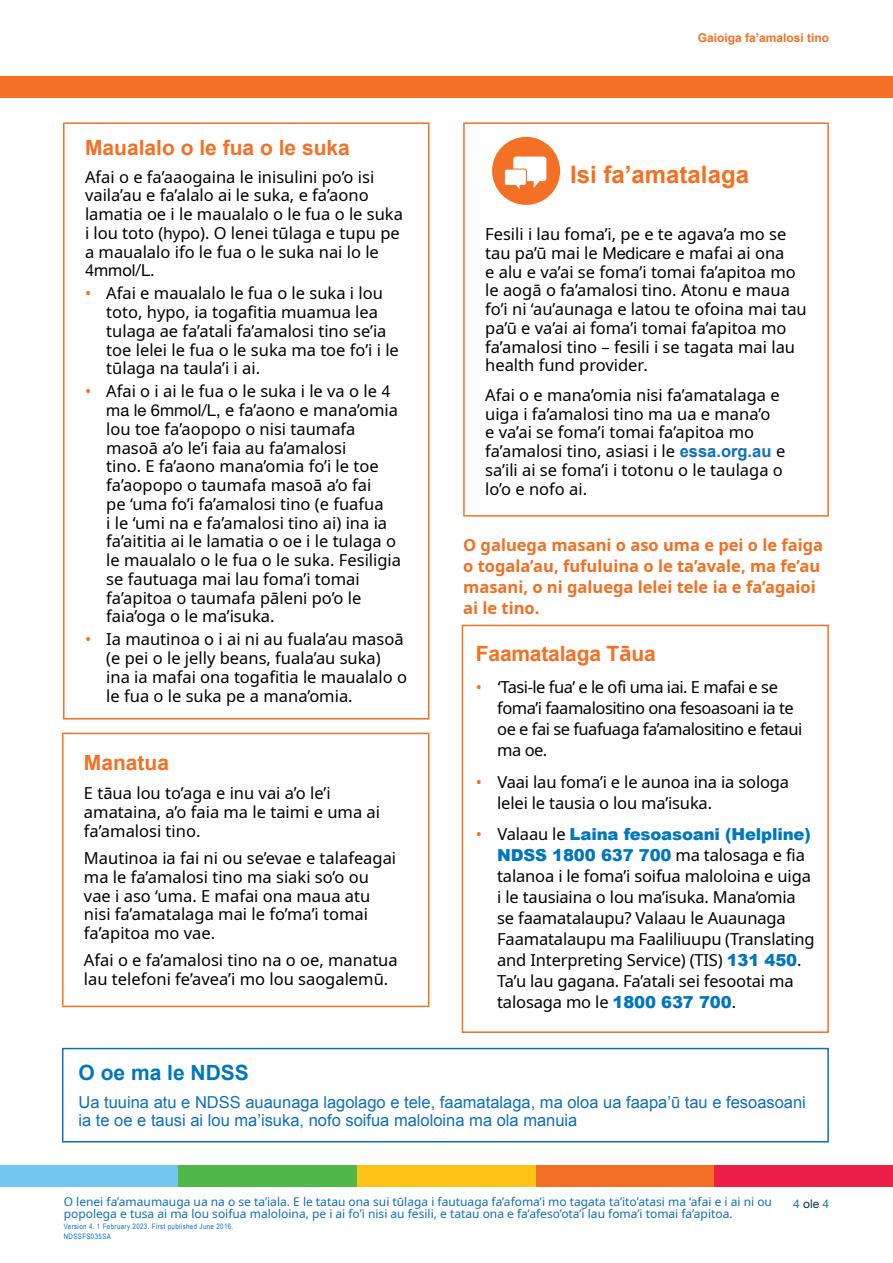
<style>
.page{position:relative;width:893px;height:1263px;background:#fff}
.page>*{position:absolute;margin:0;border:0;box-sizing:border-box;transform-origin:0 0}
.t1{font:700 24px "Arial";color:#f36f21}
.t2{font:700 21px "Arial";color:#f37024}
.t3{font:700 21px "Arial";color:#0076c0}
.t4{font:16.5px/18.8px "Noto Sans";color:#000}
.t5{font:16.5px/18px "Arial";color:#0e70b8}
.t6{font:700 16.5px/21px "Noto Sans";color:#f36f21}
.t7{font:16.5px/21px "Noto Sans";letter-spacing:-.03em;color:#000}
.t8{font:900 16.5px/21px "Arial";letter-spacing:-.01em;color:#0076c0}
.t9{font:16.5px "Helvetica Neue LT Std";color:#000}
.t10{font:12px/12px "Noto Sans";color:#0e70b8}
.t11{font:700 12px "Arial";color:#f37024}
.t12{font:12px "Helvetica Neue LT Std";color:#02314b}
.t13{font:7.5px "Arial Narrow";letter-spacing:.05em;color:#0e70b8}
.t14{font:7.5px "Arial Narrow";letter-spacing:.05em;color:#006fba}
.s1{font-family:"Helvetica Neue LT Std"}
.s2{color:#f37024}
.s3{font-family:"Arial";font-weight:700;color:#0e70b8}
.s4{font-family:"Noto Sans"}
.s5{font-family:"Noto Sans";font-weight:400;color:#f37024}
.s6{font-family:"Noto Sans";font-weight:400;color:#000}
.s7{font-family:"Arial";font-weight:900;color:#0076c0}
.s8{color:#0e70b8}
</style>
<div class="page">
<div style="left:0;top:77px;width:893px;height:21px;background:#f37024"></div>
<div style="left:0;top:1165px;width:179px;height:22px;background:#72c6ef"></div>
<div style="left:179px;top:1165px;width:178px;height:22px;background:#50b848"></div>
<div style="left:357px;top:1165px;width:179px;height:22px;background:#ffc216"></div>
<div style="left:536px;top:1165px;width:178px;height:22px;background:#f37024"></div>
<div style="left:714px;top:1165px;width:179px;height:22px;background:#eb1f47"></div>
<hr style="left:63px;top:122px;width:366px;height:2px;background:#f36f21">
<hr style="left:63px;top:124px;width:2px;height:594px;background:#f36f21">
<hr style="left:428px;top:124px;width:1px;height:594px;background:#f36f21">
<hr style="left:63px;top:718px;width:366px;height:1px;background:#f36f21">
<hr style="left:62px;top:733px;width:367px;height:1px;background:#f36f21">
<hr style="left:62px;top:734px;width:1px;height:272px;background:#f36f21">
<hr style="left:428px;top:734px;width:1px;height:272px;background:#f36f21">
<hr style="left:62px;top:1006px;width:367px;height:1px;background:#f36f21">
<div style="left:492px;top:137px;width:68px;height:68px;background:#f37024;border-radius:50%"></div>
<div style="left:513px;top:157px;width:33px;height:24px;background:#fff;border-radius:3px"></div>
<div style="left:504px;top:169px;width:22px;height:16px;background:#fff;border-radius:2px"></div>
<div style="left:504px;top:168px;width:23px;height:18px;border:1px solid #f37024;border-radius:2px"></div>
<svg style="left:515px;top:184px;width:5px;height:5px"></svg>
<svg style="left:534px;top:181px;width:9px;height:7px"></svg>
<hr style="left:463px;top:122px;width:366px;height:2px;background:#f37024">
<hr style="left:463px;top:124px;width:2px;height:391px;background:#f37024">
<hr style="left:827px;top:124px;width:2px;height:391px;background:#f37024">
<hr style="left:463px;top:515px;width:366px;height:2px;background:#f37024">
<div style="left:462px;top:625px;width:367px;height:408px;border:2px solid #f37024"></div>
<div style="left:62px;top:1048px;width:767px;height:94px;border:2px solid #0e70b8"></div>
<p class="t2" style="left:85px;top:134px;width:266px">Maualalo o le fua o le suka</p>
<p class="t4" style="left:85px;top:168px;width:319px">Afai o e fa’aaogaina le inisulini po’o isi vaila’au e fa’alalo ai le suka, e fa’aono lamatia oe i le maualalo o le fua o le suka i lou toto (<span class="s1">hypo</span>). O lenei tūlaga e tupu pe a maualalo ifo le fua o le suka nai lo le</p>
<p class="t9" style="left:85px;top:261px;width:71px">4mmol/L.</p>
<p class="t4" style="left:106px;top:284px;width:294px;text-indent:-21px"><span class="s2">•</span> Afai e maualalo le fua o le suka i lou toto, hypo, ia togafitia muamua lea tulaga ae fa’atali fa’amalosi tino se’ia toe lelei le fua o le suka ma toe fo’i i le tūlaga na taula’i i ai.</p>
<p class="t4" style="left:106px;top:382px;width:296px;text-indent:-21px"><span class="s2">•</span> Afai o i ai le fua o le suka i le va o le <span class="s1">4 ma le 6mmol/L,</span> e fa’aono e mana’omia lou toe fa’aopopo o nisi taumafa masoā a’o le’i faia au fa’amalosi<br>tino. E fa’aono mana’omia fo’i le toe fa’aopopo o taumafa masoā a’o fai<br>pe ‘uma fo’i fa’amalosi tino (e fuafua<br>i le ‘umi na e fa’amalosi tino ai) ina ia fa’aititia ai le lamatia o oe i le tulaga o le maualalo o le fua o le suka. Fesiligia se fautuaga mai lau foma’i tomai fa’apitoa o taumafa pāleni po’o le faia’oga o le ma’isuka.</p>
<p class="t4" style="left:106px;top:630px;width:302px;text-indent:-21px"><span class="s2">•</span> Ia mautinoa o i ai ni au fuala’au masoā (e pei o le jelly beans, fuala’au suka) ina ia mafai ona togafitia le maualalo o le fua o le suka pe a mana’omia.</p>
<p class="t2" style="left:84px;top:749px;width:87px">Manatua</p>
<p class="t4" style="left:84px;top:784px;width:298px">E tāua lou to’aga e inu vai a’o le’i amataina, a’o faia ma le taimi e uma ai fa’amalosi tino.</p>
<p class="t4" style="left:84px;top:849px;width:314px">Mautinoa ia fai ni ou se’evae e talafeagai ma le fa’amalosi tino ma siaki so’o ou vae i aso ‘uma. E mafai ona maua atu nisi fa’amatalaga mai le fo’ma’i tomai fa’apitoa mo vae.</p>
<p class="t4" style="left:84px;top:951px;width:315px">Afai o e fa’amalosi tino na o oe, manatua lau telefoni fe’avea’i mo lou saogalemū.</p>
<p class="t11" style="left:698px;top:30px;width:133px">Gaioiga fa’amalosi tino</p>
<h1 class="t1" style="left:570px;top:159px;width:180px">Isi fa’amatalaga</h1>
<p class="t4" style="left:485px;top:225px;width:323px">Fesili i lau foma’i, pe e te agava’a mo se tau pa’ū mai le <span class="s1">Medicare</span> e mafai ai ona<br>e alu e va’ai se foma’i tomai fa’apitoa mo le aogā o fa’amalosi tino. Atonu e maua fo’i ni ‘au’aunaga e latou te ofoina mai tau pa’ū e va’ai ai foma’i tomai fa’apitoa mo fa’amalosi tino – fesili i se tagata mai lau health fund provider.</p>
<p class="t4" style="left:485px;top:386px;width:302px">Afai o e mana’omia nisi fa’amatalaga e uiga i fa’amalosi tino ma ua e mana’o<br>e va’ai se foma’i tomai fa’apitoa mo fa’amalosi tino, asiasi i le <span class="s3">essa.org.au</span> e sa’ili ai se foma’i i totonu o le taulaga o lo’o e nofo ai.</p>
<p class="t6" style="left:463px;top:535px;width:362px">O galuega masani o aso uma e pei o le faiga o togala’au, fufuluina o le ta’avale, ma fe’au masani, o ni galuega lelei tele ia e fa’agaioi ai le tino.</p>
<p class="t2" style="left:476px;top:640px;width:181px">Faamatalaga T<span class="s4">ā</span>ua</p>
<p class="t7" style="left:497px;top:677px;width:307px;text-indent:-21px"><span class="s2">•</span> ‘Tasi-le fua’ e le ofi uma iai. E mafai e se foma’i faamalositino ona fesoasoani ia te oe e fai se fuafuaga fa’amalositino e fetaui ma oe.</p>
<p class="t4" style="left:497px;top:771px;width:293px;line-height:21px;text-indent:-21px"><span class="s2">•</span> Vaai lau foma’i e le aunoa ina ia sologa lelei le tausia o lou ma’isuka.</p>
<p class="t8" style="left:497px;top:823px;width:315px;text-indent:-21px"><span class="s5">•</span> <span class="s6">Valaau le</span> Laina fesoasoani (Helpline)<br>NDSS 1800 637 700 <span class="s6">ma talosaga e fia</span></p>
<p class="t4" style="left:497px;top:866px;width:319px;line-height:21px">talanoa i le foma’i soifua maloloina e uiga i le tausiaina o lou ma’isuka. Mana’omia se faamatalaupu? Valaau le Auaunaga Faamatalaupu ma Faaliliuupu (Translating and Interpreting Service) (TIS) <span class="s7">131 450</span>.<br>Ta’u lau gagana. Fa’atali sei fesootai ma talosaga mo le <span class="s7">1800 637 700</span>.</p>
<p class="t3" style="left:79px;top:1058px;width:172px">O oe ma le NDSS</p>
<p class="t5" style="left:79px;top:1094px;width:729px">Ua tuuina atu e NDSS auaunaga lagolago e tele, faamatalaga, ma oloa ua faapa’ū tau e fesoasoani ia te oe e tausi ai lou ma’isuka, nofo soifua maloloina ma ola manuia</p>
<p class="t10" style="left:64px;top:1196px;width:710px">O lenei fa’amaumauga ua na o se ta’iala. E le tatau ona sui tūlaga i fautuaga fa’afoma’i mo tagata ta’ito’atasi ma ‘afai e i ai ni ou popolega e tusa ai ma lou soifua maloloina, pe i ai fo’i nisi au fesili, e tatau ona e fa’afeso’ota’i lau foma’i tomai fa’apitoa.</p>
<p class="t13" style="left:64px;top:1221px;width:171px">Version 4. 1 February 2023. First published June 2016.</p>
<p class="t14" style="left:64px;top:1231px;width:49px">NDSSFS035SA</p>
<p class="t12" style="left:793px;top:1196px;width:38px"><span class="s8">4</span> ole <span class="s8">4</span></p>
</div>
